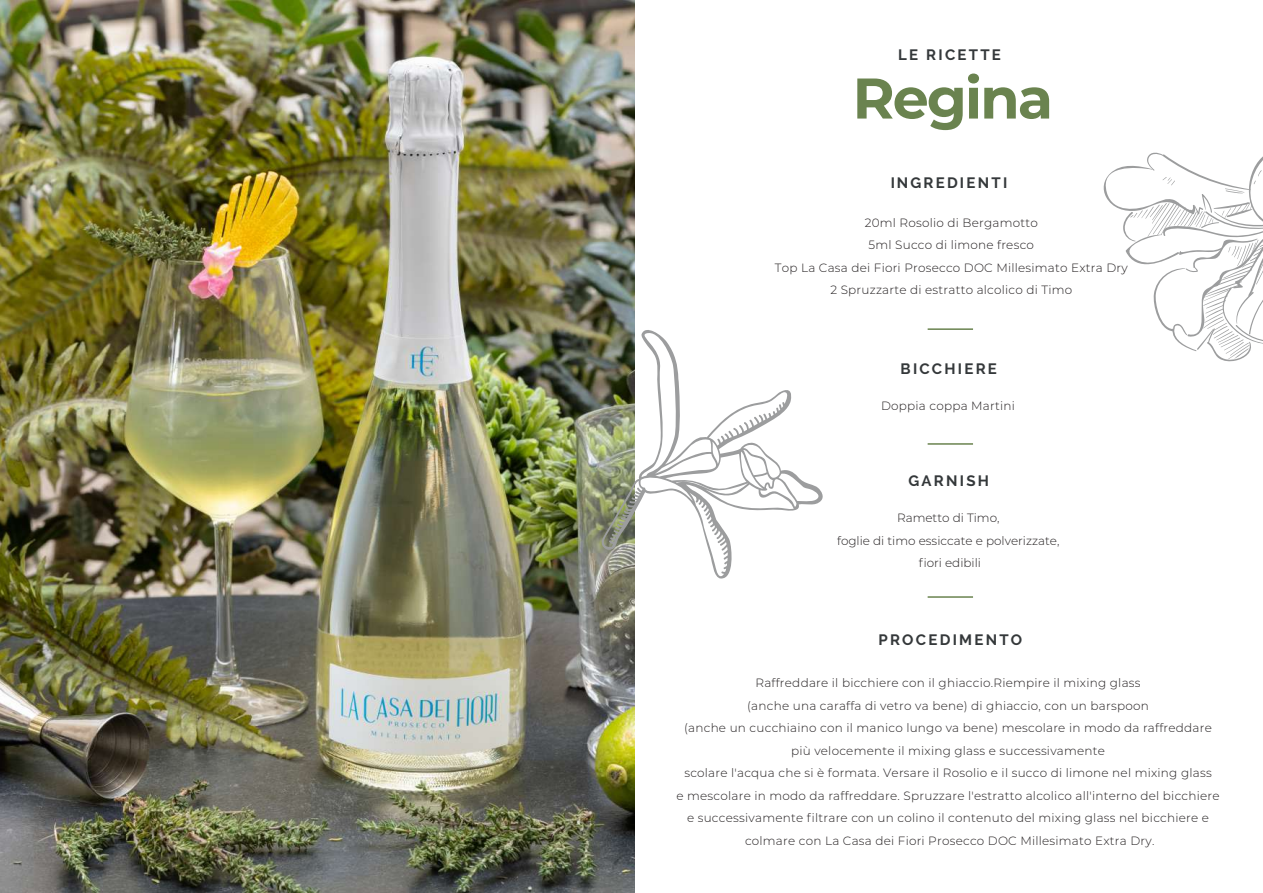
<style>
.page{position:relative;width:1263px;height:893px;background:#fff}
.page>*{position:absolute;margin:0;border:0;box-sizing:border-box;transform-origin:0 0}
.t1{font:700 57.15px "Montserrat";letter-spacing:-.035em;color:#6a834f}
.t2{font:700 15px "Raleway";letter-spacing:.15em;color:#34383a}
.t3{font:300 12px/22.5px "Montserrat";letter-spacing:.02em;color:#231f20;text-align:center}
.t4{font:300 12px/22.5px "Montserrat";color:#231f20;text-align:center}
</style>
<div class="page">
<img style="left:0;top:0;width:634px;height:893px">
<hr style="left:928px;top:328px;width:45px;height:2px;background:#6a834f">
<hr style="left:928px;top:443px;width:45px;height:2px;background:#6a834f">
<hr style="left:928px;top:596px;width:45px;height:2px;background:#6a834f">
<svg style="left:600px;top:324px;width:223px;height:255px"></svg>
<svg style="left:1103px;top:152px;width:160px;height:210px"></svg>
<p class="t2" style="left:898px;top:46px;width:104px">LE RICETTE</p>
<h1 class="t1" style="left:852px;top:57px;width:202px">Regina</h1>
<p class="t2" style="left:890px;top:175px;width:119px">INGREDIENTI</p>
<p class="t3" style="left:775px;top:211px;width:354px">20ml Rosolio di Bergamotto<br>5ml Succo di limone fresco<br>Top La Casa dei Fiori Prosecco DOC Millesimato Extra Dry 2 Spruzzarte di estratto alcolico di Timo</p>
<p class="t2" style="left:900px;top:360px;width:98px">BICCHIERE</p>
<p class="t3" style="left:881px;top:394px;width:135px">Doppia coppa Martini</p>
<p class="t2" style="left:908px;top:473px;width:82px">GARNISH</p>
<p class="t4" style="left:837px;top:507px;width:224px">Rametto di Timo,<br>foglie di timo essiccate e polverizzate, fiori edibili</p>
<p class="t2" style="left:878px;top:631px;width:145px">PROCEDIMENTO</p>
<p class="t3" style="left:676px;top:671px;width:545px">Raffreddare il bicchiere con il ghiaccio.Riempire il mixing glass<br>(anche una caraffa di vetro va bene) di ghiaccio, con un barspoon<br>(anche un cucchiaino con il manico lungo va bene) mescolare in modo da raffreddare più velocemente il mixing glass e successivamente<br>scolare l'acqua che si è formata. Versare il Rosolio e il succo di limone nel mixing glass<br>e mescolare in modo da raffreddare. Spruzzare l'estratto alcolico all'interno del bicchiere e successivamente filtrare con un colino il contenuto del mixing glass nel bicchiere e colmare con La Casa dei Fiori Prosecco DOC Millesimato Extra Dry.</p>
</div>
